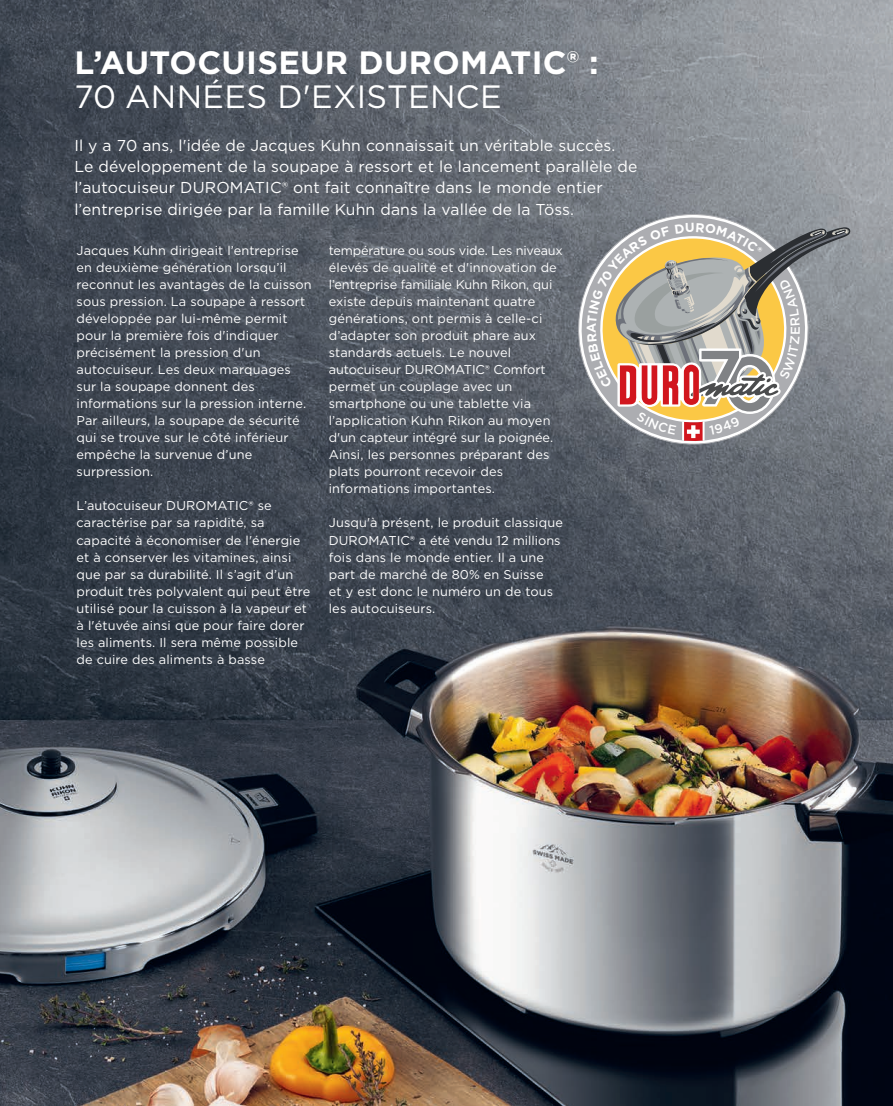
<style>
.page{position:relative;width:893px;height:1106px;background:#fff}
.page>*{position:absolute;margin:0;border:0;box-sizing:border-box;transform-origin:0 0}
.t1{font:700 32.25px "Gotham";letter-spacing:.01em;color:#fff}
.t2{font:32.25px "Gotham";letter-spacing:.01em;color:#fff}
.t3{font:15.75px/21.3px "Gotham";letter-spacing:.01em;color:#fff}
.t4{font:12.75px/17px "Gotham";letter-spacing:.01em;color:#fff}
</style>
<div class="page">
<img style="left:0;top:0;width:893px;height:1106px">
<svg style="left:574px;top:210px;width:238px;height:238px"></svg>
<svg style="left:587px;top:223px;width:263px;height:219px"></svg>
<h1 class="t1" style="left:74px;top:41px;width:526px">L’AUTOCUISEUR DUROMATIC® :</h1>
<h1 class="t2" style="left:74px;top:76px;width:429px">70 ANNÉES D'EXISTENCE</h1>
<p class="t3" style="left:74px;top:134px;width:565px">Il y a 70 ans, l'idée de Jacques Kuhn connaissait un véritable succès.<br>Le développement de la soupape à ressort et le lancement parallèle de l’autocuiseur DUROMATIC® ont fait connaître dans le monde entier l’entreprise dirigée par la famille Kuhn dans la vallée de la Töss.</p>
<p class="t4" style="left:77px;top:242px;width:237px">Jacques Kuhn dirigeait l’entreprise en deuxième génération lorsqu’il reconnut les avantages de la cuisson sous pression. La soupape à ressort développée par lui-même permit pour la première fois d'indiquer précisément la pression d'un autocuiseur. Les deux marquages sur la soupape donnent des informations sur la pression interne.<br>Par ailleurs, la soupape de sécurité qui se trouve sur le côté inférieur empêche la survenue d’une surpression.</p>
<p class="t4" style="left:77px;top:497px;width:235px">L’autocuiseur DUROMATIC® se caractérise par sa rapidité, sa capacité à économiser de l'énergie et à conserver les vitamines, ainsi que par sa durabilité. Il s’agit d’un produit très polyvalent qui peut être utilisé pour la cuisson à la vapeur et à l'étuvée ainsi que pour faire dorer les aliments. Il sera même possible de cuire des aliments à basse</p>
<p class="t4" style="left:329px;top:242px;width:235px">température ou sous vide. Les niveaux élevés de qualité et d'innovation de l’entreprise familiale Kuhn Rikon, qui existe depuis maintenant quatre générations, ont permis à celle-ci d’adapter son produit phare aux standards actuels. Le nouvel autocuiseur DUROMATIC® Comfort permet un couplage avec un smartphone ou une tablette via l’application Kuhn Rikon au moyen d'un capteur intégré sur la poignée.<br>Ainsi, les personnes préparant des plats pourront recevoir des informations importantes.</p>
<p class="t4" style="left:329px;top:514px;width:236px">Jusqu'à présent, le produit classique<br>DUROMATIC® a été vendu 12 millions fois dans le monde entier. Il a une part de marché de 80% en Suisse<br>et y est donc le numéro un de tous les autocuiseurs.</p>
</div>
